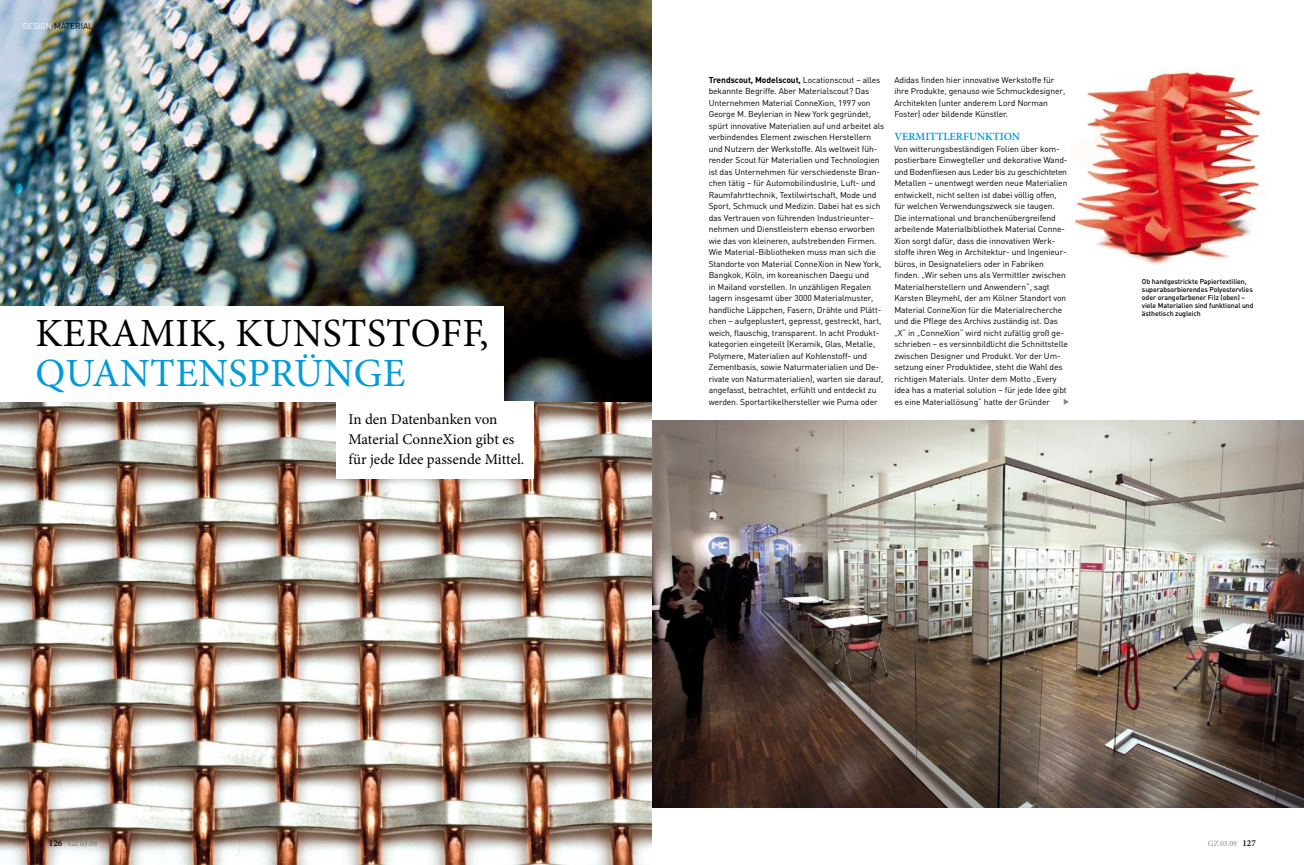
<style>
.page{position:relative;width:1304px;height:865px;background:#fff}
.page>*{position:absolute;margin:0;border:0;box-sizing:border-box;transform-origin:0 0}
.t1{font:40px "Minion Pro";letter-spacing:.01em;color:#000}
.t2{font:40px "Minion Pro";letter-spacing:.01em;color:#009bd9}
.t3{font:15px/20px "Minion Pro";letter-spacing:.005em;color:#000}
.t4{font:600 11px "Minion Pro";color:#009bd9}
.t5{font:8.5px/11.5px "DIN";letter-spacing:-.01em;color:#000}
.t6{font:8.5px "DIN";color:#fff}
.t7{font:8px "Minion Pro";color:#87888a}
.t8{font:8px "Minion Pro";color:#707173}
.t9{font:500 7px/8px "DIN";letter-spacing:-.01em;color:#000}
.s1{font-weight:600;font-size:9px;color:#000}
.s2{font-weight:700}
</style>
<div class="page">
<img style="left:1073px;top:71px;width:188px;height:193px">
<img style="left:652px;top:420px;width:652px;height:387px">
<img style="left:0;top:0;width:652px;height:402px">
<img style="left:0;top:402px;width:652px;height:463px">
<div style="left:0;top:306px;width:504px;height:96px;background:#fff"></div>
<div style="left:336px;top:401px;width:197px;height:77px;background:#fff"></div>
<svg style="left:1064px;top:399px;width:5px;height:6px"></svg>
<p class="t6" style="left:23px;top:21px;width:12px">Design</p>
<p class="t5" style="left:54px;top:20px;width:13px">Material</p>
<h1 class="t1" style="left:36px;top:307px;width:455px">Keramik, Kunststoff,</h1>
<h1 class="t2" style="left:36px;top:347px;width:371px">Quantensprünge</h1>
<h2 class="t3" style="left:349px;top:409px;width:177px">In den Datenbanken von<br>Material ConneXion gibt es für jede Idee passende Mittel.</h2>
<p class="t8" style="left:49px;top:838px;width:50px"><span class="s1">126</span> GZ 03.09</p>
<p class="t5" style="left:709px;top:74px;width:177px"><span class="s2">Trendscout, Modelscout,</span> Locationscout – alles bekannte Begriffe. Aber Materialscout? Das Unternehmen Material ConneXion, 1997 von George M. Beylerian in New York gegründet, spürt innovative Materialien auf und arbeitet als verbindendes Element zwischen Herstellern und Nutzern der Werkstoffe. Als weltweit füh&shy;render Scout für Materialien und Technologien ist das Unternehmen für verschiedenste Bran&shy;chen tätig – für Automobilindustrie, Luft- und Raumfahrttechnik, Textilwirtschaft, Mode und Sport, Schmuck und Medizin. Dabei hat es sich das Vertrauen von führenden Industrieunter&shy;nehmen und Dienstleistern ebenso erworben wie das von kleineren, aufstrebenden Firmen.<br>Wie Material-Bibliotheken muss man sich die Standorte von Material ConneXion in New York, Bangkok, Köln, im koreanischen Daegu und<br>in Mailand vorstellen. In unzähligen Regalen lagern insgesamt über 3000 Materialmuster, handliche Läppchen, Fasern, Drähte und Plätt&shy;chen – aufgeplustert, gepresst, gestreckt, hart, weich, flauschig, transparent. In acht Produkt&shy;kategorien eingeteilt (Keramik, Glas, Metalle, Polymere, Materialien auf Kohlenstoff- und Zementbasis, sowie Naturmaterialien und De&shy;rivate von Naturmaterialien), warten sie darauf, angefasst, betrachtet, erfühlt und entdeckt zu werden. Sportartikelhersteller wie Puma oder</p>
<p class="t5" style="left:894px;top:74px;width:172px">Adidas finden hier innovative Werkstoffe für ihre Produkte, genauso wie Schmuckdesigner, Architekten (unter anderem Lord Norman Foster) oder bildende Künstler.</p>
<p class="t4" style="left:894px;top:129px;width:127px">VERMITTLERFUNKTION</p>
<p class="t5" style="left:894px;top:143px;width:175px">Von witterungsbeständigen Folien über kom&shy;postierbare Einwegteller und dekorative Wand&shy;und Bodenfliesen aus Leder bis zu geschichteten Metallen – unentwegt werden neue Materialien entwickelt, nicht selten ist dabei völlig offen, für welchen Verwendungszweck sie taugen.<br>Die international und branchenübergreifend arbeitende Materialbibliothek Material Conne-Xion sorgt dafür, dass die innovativen Werk&shy;stoffe ihren Weg in Architektur- und Ingenieur&shy;büros, in Designateliers oder in Fabriken finden. „Wir sehen uns als Vermittler zwischen Materialherstellern und Anwendern“, sagt Karsten Bleymehl, der am Kölner Standort von Material ConneXion für die Materialrecherche und die Pflege des Archivs zuständig ist. Das „X“ in „ConneXion“ wird nicht zufällig groß ge&shy;schrieben – es versinnbildlicht die Schnittstelle zwischen Designer und Produkt. Vor der Um&shy;setzung einer Produktidee, steht die Wahl des richtigen Materials. Unter dem Motto „Every idea has a material solution – für jede Idee gibt es eine Materiallösung“ hatte der Gründer</p>
<p class="t9" style="left:1142px;top:277px;width:113px">Ob handgestrickte Papiertextilien, superabsorbierendes Polyestervlies oder orangefarbener Filz (oben) – viele Materialien sind funktional und ästhetisch zugleich</p>
<p class="t7" style="left:1208px;top:838px;width:49px">GZ 03.09 <span class="s1">127</span></p>
</div>
